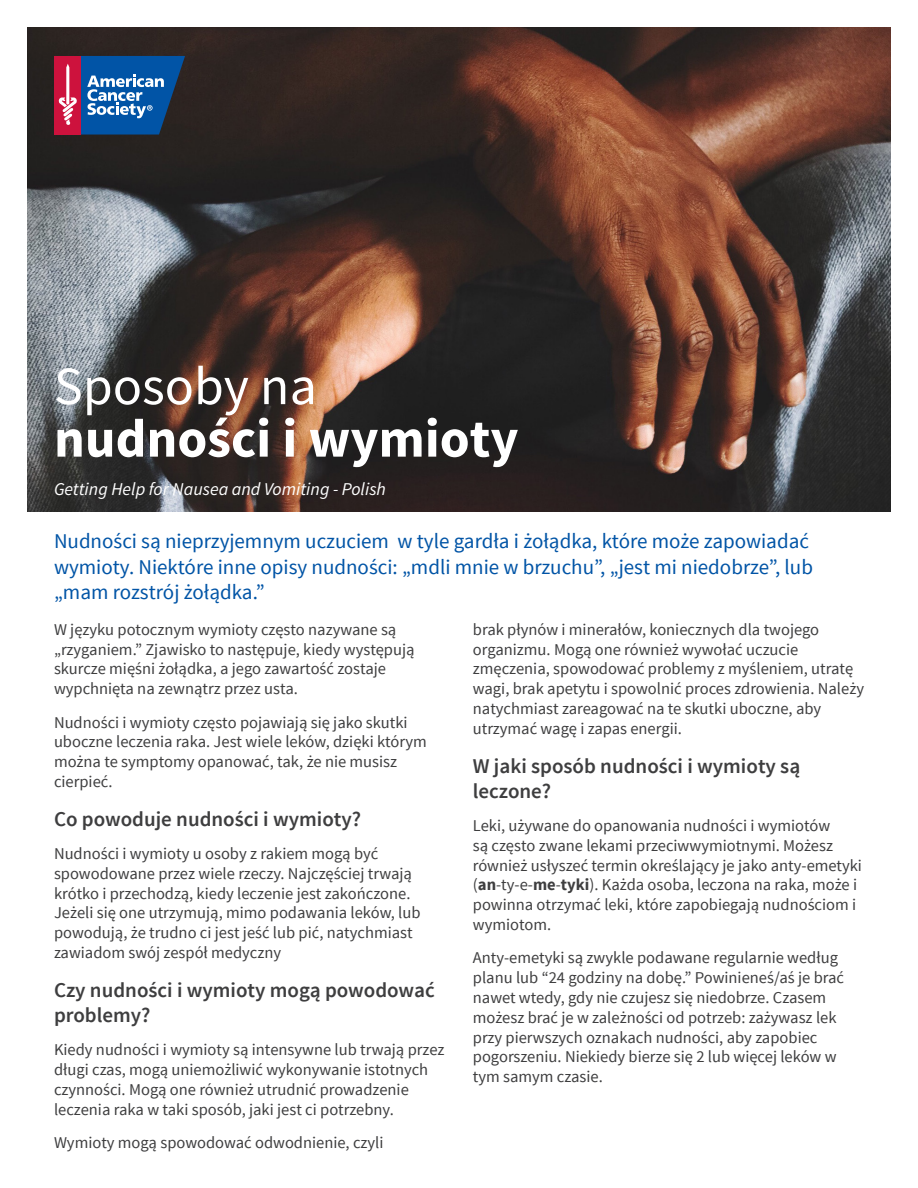
<style>
.page{position:relative;width:918px;height:1188px;background:#fff}
.page>*{position:absolute;margin:0;border:0;box-sizing:border-box;transform-origin:0 0}
.t1{font:700 54px "Source Sans Pro";color:#fff}
.t2{font:54px "Source Sans Pro";color:#fff}
.t3{font:21px/25.5px "Source Sans Pro";color:#0154a6}
.t4{font:600 21px/25.2px "Source Sans Pro";color:#3e3e3f}
.t5{font:italic 18px "Source Sans Pro";color:#fff}
.t6{font:16.5px/19.8px "Source Sans Pro";color:#3e3e3f}
.s1{font-weight:700}
</style>
<div class="page">
<img style="left:27px;top:27px;width:864px;height:484px">
<div style="left:54px;top:56px;width:27px;height:79px;background:#cd123d"></div>
<svg style="left:59px;top:56px;width:126px;height:79px"></svg>
<h1 class="t2" style="left:54px;top:353px;width:265px">Sposoby na</h1>
<h1 class="t1" style="left:54px;top:404px;width:466px">nudności i wymioty</h1>
<p class="t5" style="left:54px;top:478px;width:333px">Getting Help for Nausea and Vomiting - Polish</p>
<p class="t3" style="left:54px;top:529px;width:761px">Nudności są nieprzyjemnym uczuciem w tyle gardła i żołądka, które może zapowiadać wymioty. Niektóre inne opisy nudności: „mdli mnie w brzuchu”, „jest mi niedobrze”, lub „mam rozstrój żołądka.”</p>
<p class="t6" style="left:54px;top:620px;width:362px">W języku potocznym wymioty często nazywane są „rzyganiem.” Zjawisko to następuje, kiedy występują skurcze mięśni żołądka, a jego zawartość zostaje wypchnięta na zewnątrz przez usta.</p>
<p class="t6" style="left:54px;top:712px;width:374px">Nudności i wymioty często pojawiają się jako skutki uboczne leczenia raka. Jest wiele leków, dzięki którym można te symptomy opanować, tak, że nie musisz cierpieć.</p>
<p class="t4" style="left:54px;top:807px;width:309px">Co powoduje nudności i wymioty?</p>
<p class="t6" style="left:54px;top:844px;width:368px">Nudności i wymioty u osoby z rakiem mogą być spowodowane przez wiele rzeczy. Najczęściej trwają krótko i przechodzą, kiedy leczenie jest zakończone.<br>Jeżeli się one utrzymują, mimo podawania leków, lub powodują, że trudno ci jest jeść lub pić, natychmiast zawiadom swój zespół medyczny</p>
<p class="t4" style="left:54px;top:978px;width:382px">Czy nudności i wymioty mogą powodować problemy?</p>
<p class="t6" style="left:54px;top:1040px;width:392px">Kiedy nudności i wymioty są intensywne lub trwają przez długi czas, mogą uniemożliwić wykonywanie istotnych czynności. Mogą one również utrudnić prowadzenie leczenia raka w taki sposób, jaki jest ci potrzebny.</p>
<p class="t6" style="left:473px;top:620px;width:393px">brak płynów i minerałów, koniecznych dla twojego organizmu. Mogą one również wywołać uczucie zmęczenia, spowodować problemy z myśleniem, utratę wagi, brak apetytu i spowolnić proces zdrowienia. Należy natychmiast zareagować na te skutki uboczne, aby utrzymać wagę i zapas energii.</p>
<p class="t4" style="left:473px;top:754px;width:329px">W jaki sposób nudności i wymioty są leczone?</p>
<p class="t6" style="left:473px;top:816px;width:391px">Leki, używane do opanowania nudności i wymiotów<br>są często zwane lekami przeciwwymiotnymi. Możesz również usłyszeć termin określający je jako anty-emetyki (<span class="s1">an</span>-ty-e-<span class="s1">me</span>-<span class="s1">tyki</span>). Każda osoba, leczona na raka, może i powinna otrzymać leki, które zapobiegają nudnościom i wymiotom.</p>
<p class="t6" style="left:473px;top:948px;width:373px">Anty-emetyki są zwykle podawane regularnie według planu lub “24 godziny na dobę.” Powinieneś/aś je brać nawet wtedy, gdy nie czujesz się niedobrze. Czasem możesz brać je w zależności od potrzeb: zażywasz lek przy pierwszych oznakach nudności, aby zapobiec pogorszeniu. Niekiedy bierze się 2 lub więcej leków w tym samym czasie.</p>
<p class="t6" style="left:54px;top:1133px;width:331px">Wymioty mogą spowodować odwodnienie, czyli</p>
</div>
